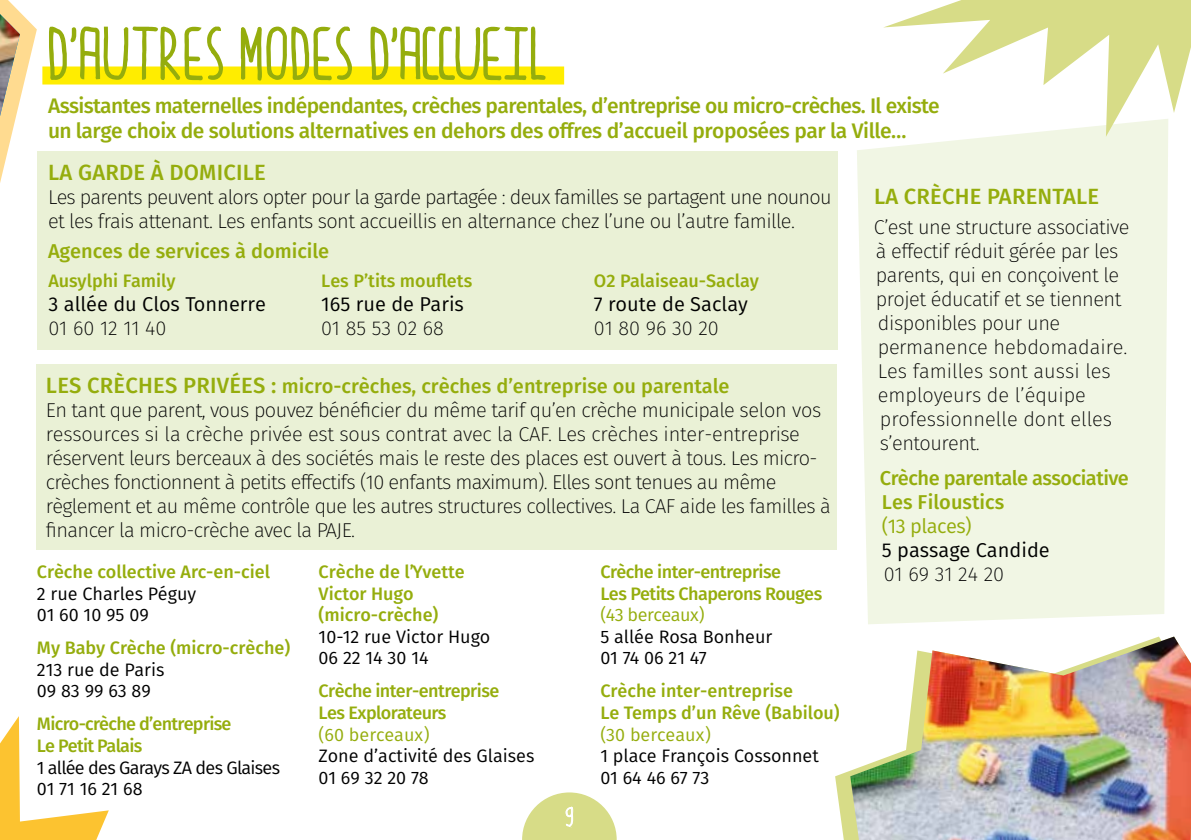
<style>
.page{position:relative;width:1191px;height:840px;background:#fff}
.page>*{position:absolute;margin:0;border:0;box-sizing:border-box;transform-origin:0 0}
.t1{font:64px "DK Pimpernel";letter-spacing:.025em;color:#95ad0d}
.t2{font:500 22px "Fira Sans";letter-spacing:.01em;color:#95ad0d}
.t3{font:500 21px/25.2px "Fira Sans";letter-spacing:-.03em;color:#95ad0d}
.t4{font:200 20px/24px "Fira Sans";letter-spacing:-.03em;color:#000}
.t5{font:500 20px/24px "Fira Sans";letter-spacing:-.01em;color:#95ad0d}
.t6{font:20px "Fira Sans";color:#000}
.t7{font:20px "Fira Sans";letter-spacing:-.025em;color:#95ad0d}
.t8{font:500 18px/21.6px "Fira Sans";letter-spacing:-.01em;color:#95ad0d}
.t9{font:18px/21.6px "Fira Sans";color:#000}
.t10{font:500 18px/21.6px "Fira Sans";letter-spacing:-.03em;color:#95ad0d}
.t11{font:500 18px/21.6px "Fira Sans";letter-spacing:-.04em;color:#95ad0d}
.t12{font:18px/21.6px "Fira Sans";letter-spacing:-.04em;color:#000}
.t13{font:18px "Fira Sans";letter-spacing:-.005em;color:#95ad0d}
.t14{font:18px "Fira Sans";letter-spacing:-.025em;color:#95ad0d}
.s1{font-weight:500;font-size:22px;color:#95ad0d}
.s2{font-weight:500;color:#95ad0d}
</style>
<div class="page">
<svg style="left:0;top:0;width:37px;height:183px"></svg>
<img style="left:0;top:14px;width:20px;height:102px">
<svg style="left:0;top:716px;width:109px;height:123px"></svg>
<div style="left:38px;top:151px;width:800px;height:199px;background:#eaf1d6"></div>
<div style="left:37px;top:364px;width:800px;height:185px;background:#eaf1d6"></div>
<div style="left:42px;top:66px;width:522px;height:18px;background:#ffed00"></div>
<svg style="left:48px;top:26px;width:176px;height:55px"></svg>
<svg style="left:240px;top:26px;width:113px;height:59px"></svg>
<svg style="left:369px;top:26px;width:177px;height:55px"></svg>
<div style="left:857px;top:137px;width:311px;height:487px;background:#f1f6e4"></div>
<svg style="left:835px;top:771px;width:13px;height:68px"></svg>
<img style="left:850px;top:636px;width:341px;height:203px">
<svg style="left:883px;top:0;width:308px;height:137px"></svg>
<svg style="left:522px;top:792px;width:94px;height:47px"></svg>
<h1 class="t1" style="left:48px;top:19px;width:500px">D’AUTRES MODES D’ACCUEIL</h1>
<p class="t3" style="left:48px;top:91px;width:893px">Assistantes maternelles indépendantes, crèches parentales, d’entreprise ou micro-crèches. Il existe un large choix de solutions alternatives en dehors des offres d’accueil proposées par la Ville…</p>
<p class="t2" style="left:48px;top:154px;width:219px">LA GARDE À DOMICILE</p>
<p class="t4" style="left:48px;top:185px;width:785px">Les parents peuvent alors opter pour la garde partagée : deux familles se partagent une nounou et les frais attenant. Les enfants sont accueillis en alternance chez l’une ou l’autre famille.</p>
<p class="t2" style="left:874px;top:178px;width:227px">LA CRÈCHE PARENTALE</p>
<p class="t4" style="left:874px;top:214px;width:257px">C’est une structure associative à effectif réduit gérée par les parents, qui en conçoivent le projet éducatif et se tiennent disponibles pour une permanence hebdomadaire.<br>Les familles sont aussi les employeurs de l’équipe professionnelle dont elles s’entourent.</p>
<p class="t5" style="left:880px;top:465px;width:250px">Crèche parentale associative<br>Les Filoustics</p>
<p class="t7" style="left:882px;top:511px;width:91px">(13 places)</p>
<p class="t6" style="left:882px;top:535px;width:169px">5 passage Candide</p>
<p class="t4" style="left:884px;top:562px;width:122px">01 69 31 24 20</p>
<p class="t5" style="left:48px;top:238px;width:283px">Agences de services à domicile</p>
<p class="t8" style="left:49px;top:268px;width:129px">Ausylphi Family</p>
<p class="t6" style="left:49px;top:289px;width:219px">3 allée du Clos Tonnerre</p>
<p class="t4" style="left:49px;top:315px;width:119px">01 60 12 11 40</p>
<p class="t8" style="left:321px;top:268px;width:152px">Les P’tits mouflets</p>
<p class="t6" style="left:321px;top:289px;width:144px">165 rue de Paris</p>
<p class="t4" style="left:321px;top:315px;width:124px">01 85 53 02 68</p>
<p class="t8" style="left:594px;top:268px;width:166px">O2 Palaiseau-Saclay</p>
<p class="t6" style="left:594px;top:289px;width:155px">7 route de Saclay</p>
<p class="t4" style="left:594px;top:315px;width:126px">01 80 96 30 20</p>
<p class="t4" style="left:46px;top:373px;width:786px"><span class="s1">LES CRÈCHES PRIVÉES :</span> <span class="s2">micro-crèches, crèches d’entreprise ou parentale<br></span>En tant que parent, vous pouvez bénéficier du même tarif qu’en crèche municipale selon vos ressources si la crèche privée est sous contrat avec la CAF. Les crèches inter-entreprise réservent leurs berceaux à des sociétés mais le reste des places est ouvert à tous. Les micro&shy;crèches fonctionnent à petits effectifs (10 enfants maximum). Elles sont tenues au même règlement et au même contrôle que les autres structures collectives. La CAF aide les familles à financer la micro-crèche avec la PAJE.</p>
<p class="t8" style="left:37px;top:559px;width:235px">Crèche collective Arc-en-ciel</p>
<p class="t9" style="left:37px;top:581px;width:161px">2 rue Charles Péguy<br>01 60 10 95 09</p>
<p class="t8" style="left:37px;top:635px;width:255px">My Baby Crèche (micro-crèche)</p>
<p class="t9" style="left:37px;top:658px;width:129px">213 rue de Paris<br>09 83 99 63 89</p>
<p class="t11" style="left:37px;top:712px;width:196px">Micro-crèche d’entreprise<br>Le Petit Palais</p>
<p class="t12" style="left:37px;top:755px;width:245px">1 allée des Garays ZA des Glaises<br>01 71 16 21 68</p>
<p class="t8" style="left:319px;top:559px;width:147px">Crèche de l’Yvette<br>Victor Hugo (micro-crèche)</p>
<p class="t9" style="left:319px;top:625px;width:173px">10-12 rue Victor Hugo<br>06 22 14 30 14</p>
<p class="t10" style="left:319px;top:679px;width:182px">Crèche inter-entreprise<br>Les Explorateurs</p>
<p class="t13" style="left:319px;top:720px;width:113px">(60 berceaux)</p>
<p class="t9" style="left:319px;top:744px;width:217px">Zone d’activité des Glaises<br>01 69 32 20 78</p>
<p class="t10" style="left:600px;top:559px;width:223px">Crèche inter-entreprise<br>Les Petits Chaperons Rouges</p>
<p class="t14" style="left:600px;top:601px;width:106px">(43 berceaux)</p>
<p class="t9" style="left:600px;top:625px;width:174px">5 allée Rosa Bonheur<br>01 74 06 21 47</p>
<p class="t8" style="left:600px;top:679px;width:241px">Crèche inter-entreprise<br>Le Temps d’un Rêve (Babilou)</p>
<p class="t13" style="left:600px;top:720px;width:112px">(30 berceaux)</p>
<p class="t9" style="left:600px;top:744px;width:220px">1 place François Cossonnet<br>01 64 46 67 73</p>
</div>
